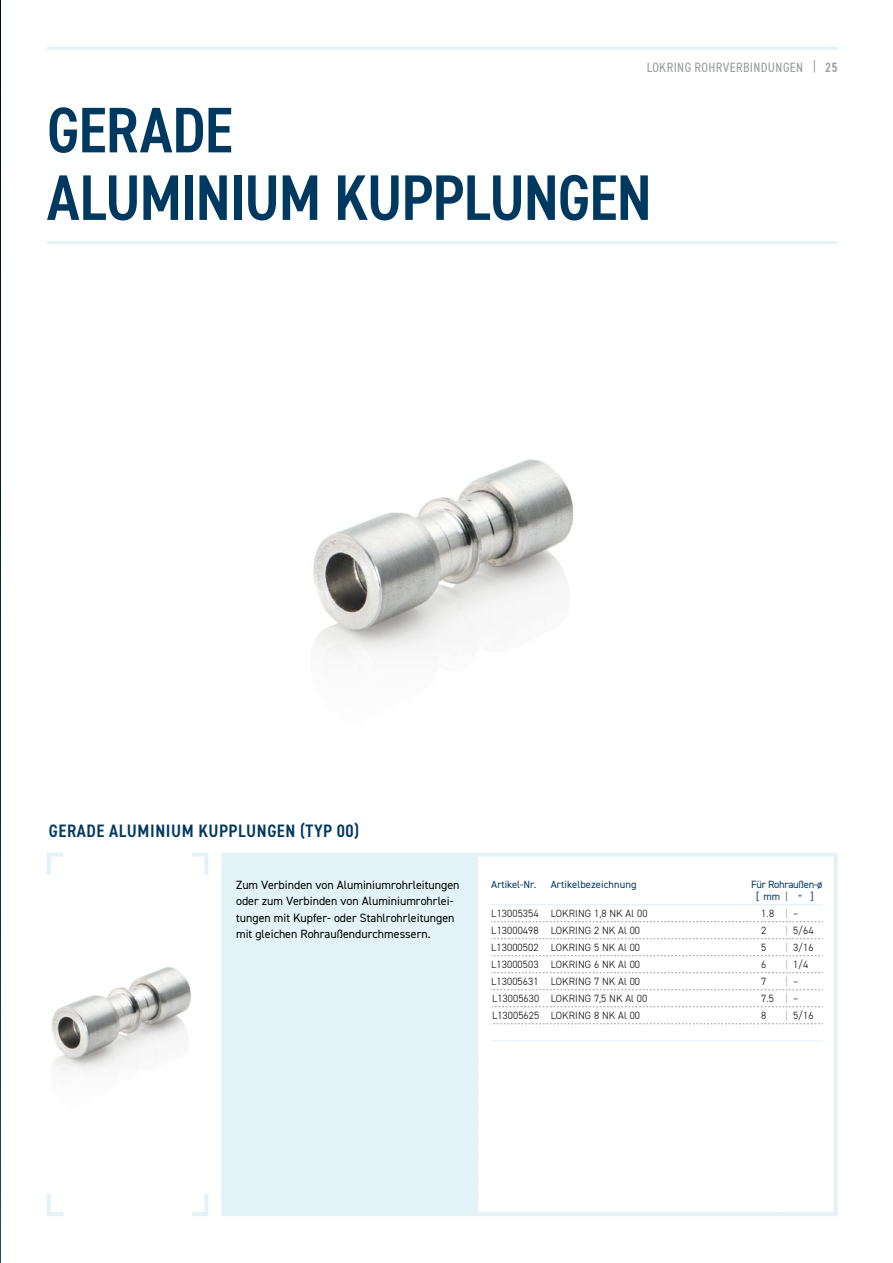
<style>
.page{position:relative;width:893px;height:1263px;background:#fff}
.page>*{position:absolute;margin:0;border:0;box-sizing:border-box;transform-origin:0 0}
.t1{font:600 condensed 64.5px/67.5px "DIN2014";letter-spacing:-.02em;color:#003960}
.t2{font:600 condensed 18px "DIN2014";letter-spacing:.03em;color:#003960}
.t3{font:condensed 13.5px "DIN2014";letter-spacing:.03em;color:#9c9e9f}
.t4{font:12px/16.5px "DIN2014";color:#000}
.t5{font:300 10.5px "DIN2014";letter-spacing:.01em;color:#000}
.t6{font:10.5px "DIN2014";color:#003960}
.t7{font:10.5px/12.6px "DIN2014";letter-spacing:-.02em;color:#003960;text-align:center}
.t8{font:300 10.5px "DIN2014";color:#9c9e9f}
.s1{font-weight:600}
.s2{font-weight:300}
.s3{color:#9c9e9f}
.s4{color:#000}
</style>
<div class="page">
<img style="left:0;top:0;width:1px;height:1263px">
<img style="left:313px;top:459px;width:261px;height:196px">
<img style="left:51px;top:967px;width:140px;height:104px">
<hr style="left:47px;top:47px;width:791px;height:3px;background:#e2f2f6">
<hr style="left:47px;top:241px;width:791px;height:3px;background:#e2f2f6">
<div style="left:225px;top:856px;width:253px;height:356px;background:#e2f2f6"></div>
<svg style="left:478px;top:856px;width:356px;height:339px"></svg>
<hr style="left:47px;top:856px;width:4px;height:19px;background:#e2f2f6">
<svg style="left:47px;top:852px;width:16px;height:4px"></svg>
<svg style="left:192px;top:852px;width:16px;height:4px"></svg>
<hr style="left:204px;top:856px;width:4px;height:19px;background:#e2f2f6">
<hr style="left:221px;top:856px;width:4px;height:19px;background:#e2f2f6">
<svg style="left:221px;top:852px;width:15px;height:4px"></svg>
<svg style="left:236px;top:852px;width:242px;height:4px"></svg>
<svg style="left:478px;top:852px;width:13px;height:4px"></svg>
<svg style="left:491px;top:852px;width:60px;height:4px"></svg>
<svg style="left:551px;top:852px;width:200px;height:4px"></svg>
<svg style="left:751px;top:852px;width:29px;height:4px"></svg>
<svg style="left:780px;top:852px;width:13px;height:4px"></svg>
<svg style="left:793px;top:852px;width:30px;height:4px"></svg>
<svg style="left:823px;top:852px;width:15px;height:4px"></svg>
<hr style="left:834px;top:856px;width:4px;height:19px;background:#e2f2f6">
<hr style="left:221px;top:875px;width:4px;height:17px;background:#e2f2f6">
<hr style="left:221px;top:892px;width:4px;height:13px;background:#e2f2f6">
<hr style="left:221px;top:905px;width:4px;height:17px;background:#e2f2f6">
<hr style="left:834px;top:875px;width:4px;height:17px;background:#e2f2f6">
<hr style="left:834px;top:892px;width:4px;height:13px;background:#e2f2f6">
<hr style="left:221px;top:922px;width:4px;height:17px;background:#e2f2f6">
<hr style="left:491px;top:904px;width:60px;height:1px;background:#e2f2f6">
<hr style="left:551px;top:904px;width:200px;height:1px;background:#e2f2f6">
<svg style="left:751px;top:904px;width:42px;height:1px"></svg>
<hr style="left:793px;top:904px;width:30px;height:1px;background:#e2f2f6">
<hr style="left:834px;top:905px;width:4px;height:17px;background:#e2f2f6">
<hr style="left:834px;top:922px;width:4px;height:17px;background:#e2f2f6">
<hr style="left:221px;top:939px;width:4px;height:17px;background:#e2f2f6">
<hr style="left:834px;top:939px;width:4px;height:17px;background:#e2f2f6">
<hr style="left:221px;top:956px;width:4px;height:17px;background:#e2f2f6">
<hr style="left:834px;top:956px;width:4px;height:17px;background:#e2f2f6">
<hr style="left:221px;top:973px;width:4px;height:17px;background:#e2f2f6">
<hr style="left:834px;top:973px;width:4px;height:17px;background:#e2f2f6">
<hr style="left:221px;top:990px;width:4px;height:17px;background:#e2f2f6">
<hr style="left:834px;top:990px;width:4px;height:17px;background:#e2f2f6">
<hr style="left:221px;top:1007px;width:4px;height:17px;background:#e2f2f6">
<hr style="left:834px;top:1007px;width:4px;height:17px;background:#e2f2f6">
<hr style="left:221px;top:1024px;width:4px;height:17px;background:#e2f2f6">
<hr style="left:834px;top:1024px;width:4px;height:17px;background:#e2f2f6">
<hr style="left:221px;top:1041px;width:4px;height:17px;background:#e2f2f6">
<hr style="left:491px;top:1040px;width:60px;height:1px;background:#e2f2f6">
<hr style="left:551px;top:1040px;width:200px;height:1px;background:#e2f2f6">
<svg style="left:751px;top:1040px;width:42px;height:1px"></svg>
<hr style="left:793px;top:1040px;width:30px;height:1px;background:#e2f2f6">
<hr style="left:834px;top:1041px;width:4px;height:17px;background:#e2f2f6">
<hr style="left:221px;top:1058px;width:4px;height:17px;background:#e2f2f6">
<hr style="left:221px;top:1075px;width:4px;height:17px;background:#e2f2f6">
<hr style="left:221px;top:1092px;width:4px;height:17px;background:#e2f2f6">
<hr style="left:221px;top:1109px;width:4px;height:17px;background:#e2f2f6">
<hr style="left:221px;top:1126px;width:4px;height:17px;background:#e2f2f6">
<hr style="left:221px;top:1143px;width:4px;height:17px;background:#e2f2f6">
<hr style="left:221px;top:1160px;width:4px;height:17px;background:#e2f2f6">
<hr style="left:221px;top:1177px;width:4px;height:16px;background:#e2f2f6">
<hr style="left:236px;top:1057px;width:242px;height:1px;background:#e2f2f6">
<hr style="left:236px;top:1074px;width:242px;height:1px;background:#e2f2f6">
<hr style="left:236px;top:1091px;width:242px;height:1px;background:#e2f2f6">
<hr style="left:236px;top:1108px;width:242px;height:1px;background:#e2f2f6">
<hr style="left:236px;top:1125px;width:242px;height:1px;background:#e2f2f6">
<hr style="left:236px;top:1142px;width:242px;height:1px;background:#e2f2f6">
<hr style="left:236px;top:1159px;width:242px;height:1px;background:#e2f2f6">
<hr style="left:236px;top:1176px;width:242px;height:1px;background:#e2f2f6">
<hr style="left:834px;top:1058px;width:4px;height:17px;background:#e2f2f6">
<hr style="left:834px;top:1075px;width:4px;height:17px;background:#e2f2f6">
<hr style="left:834px;top:1092px;width:4px;height:17px;background:#e2f2f6">
<hr style="left:834px;top:1109px;width:4px;height:17px;background:#e2f2f6">
<hr style="left:834px;top:1126px;width:4px;height:17px;background:#e2f2f6">
<hr style="left:834px;top:1143px;width:4px;height:17px;background:#e2f2f6">
<hr style="left:834px;top:1160px;width:4px;height:17px;background:#e2f2f6">
<hr style="left:834px;top:1177px;width:4px;height:17px;background:#e2f2f6">
<hr style="left:47px;top:1194px;width:4px;height:18px;background:#e2f2f6">
<hr style="left:47px;top:1212px;width:16px;height:4px;background:#e2f2f6">
<hr style="left:192px;top:1212px;width:16px;height:4px;background:#e2f2f6">
<hr style="left:204px;top:1194px;width:4px;height:18px;background:#e2f2f6">
<hr style="left:221px;top:1194px;width:4px;height:18px;background:#e2f2f6">
<svg style="left:221px;top:1193px;width:15px;height:1px"></svg>
<hr style="left:221px;top:1212px;width:15px;height:4px;background:#e2f2f6">
<hr style="left:236px;top:1193px;width:242px;height:1px;background:#e2f2f6">
<hr style="left:236px;top:1212px;width:242px;height:4px;background:#e2f2f6">
<hr style="left:478px;top:1212px;width:13px;height:4px;background:#e2f2f6">
<hr style="left:491px;top:1212px;width:60px;height:4px;background:#e2f2f6">
<hr style="left:551px;top:1212px;width:200px;height:4px;background:#e2f2f6">
<hr style="left:751px;top:1212px;width:29px;height:4px;background:#e2f2f6">
<hr style="left:780px;top:1212px;width:13px;height:4px;background:#e2f2f6">
<hr style="left:793px;top:1212px;width:30px;height:4px;background:#e2f2f6">
<hr style="left:823px;top:1212px;width:15px;height:4px;background:#e2f2f6">
<hr style="left:834px;top:1194px;width:4px;height:18px;background:#e2f2f6">
<svg style="left:491px;top:921px;width:332px;height:1px"></svg>
<svg style="left:491px;top:938px;width:332px;height:1px"></svg>
<svg style="left:491px;top:955px;width:332px;height:1px"></svg>
<svg style="left:491px;top:972px;width:332px;height:1px"></svg>
<svg style="left:490px;top:989px;width:333px;height:35px"></svg>
<p class="t3" style="left:647px;top:59px;width:193px">LOKRING ROHRVERBINDUNGEN | <span class="s1">25</span></p>
<h1 class="t1" style="left:47px;top:95px;width:606px">GERADE<br>ALUMINIUM KUPPLUNGEN</h1>
<h2 class="t2" style="left:49px;top:819px;width:312px">GERADE ALUMINIUM KUPPLUNGEN (TYP 00)</h2>
<p class="t4" style="left:236px;top:876px;width:225px">Zum Verbinden von Aluminiumrohrleitungen oder zum Verbinden von Aluminiumrohrlei&shy;tungen mit Kupfer- oder Stahlrohrleitungen mit gleichen Rohraußendurchmessern.</p>
<p class="t6" style="left:491px;top:877px;width:47px">Artikel-Nr.</p>
<p class="t6" style="left:551px;top:877px;width:87px">Artikelbezeichnung</p>
<p class="t7" style="left:751px;top:877px;width:73px">Für Rohraußen-ø [mm<span class="s2">|</span> " ]</p>
<p class="t5" style="left:491px;top:907px;width:158px">L13005354 LOKRING 1,8 NK Al 00</p>
<p class="t5" style="left:761px;top:907px;width:39px">1.8 <span class="s3">|</span> –</p>
<p class="t5" style="left:491px;top:924px;width:150px">L13000498 LOKRING 2 NK Al 00</p>
<p class="t5" style="left:761px;top:924px;width:7px">2</p>
<p class="t5" style="left:786px;top:924px;width:29px"><span class="s3">|</span> 5/64</p>
<p class="t5" style="left:491px;top:941px;width:150px">L13000502 LOKRING 5 NK Al 00</p>
<p class="t5" style="left:761px;top:941px;width:7px">5</p>
<p class="t5" style="left:786px;top:941px;width:29px"><span class="s3">|</span> 3/16</p>
<p class="t5" style="left:491px;top:958px;width:150px">L13000503 LOKRING 6 NK Al 00</p>
<p class="t5" style="left:761px;top:958px;width:7px">6</p>
<p class="t5" style="left:786px;top:958px;width:24px"><span class="s3">|</span> 1/4</p>
<p class="t5" style="left:491px;top:975px;width:150px">L13005631 LOKRING 7 NK Al 00</p>
<p class="t5" style="left:761px;top:975px;width:7px">7</p>
<p class="t8" style="left:786px;top:975px;width:14px">| <span class="s4">–</span></p>
<p class="t5" style="left:492px;top:992px;width:157px">L13005630 LOKRING 7,5 NK Al 00</p>
<p class="t5" style="left:761px;top:992px;width:39px">7.5 <span class="s3">|</span> –</p>
<p class="t5" style="left:492px;top:1009px;width:150px">L13005625 LOKRING 8 NK Al 00</p>
<p class="t5" style="left:761px;top:1009px;width:7px">8</p>
<p class="t5" style="left:786px;top:1009px;width:29px"><span class="s3">|</span> 5/16</p>
</div>
